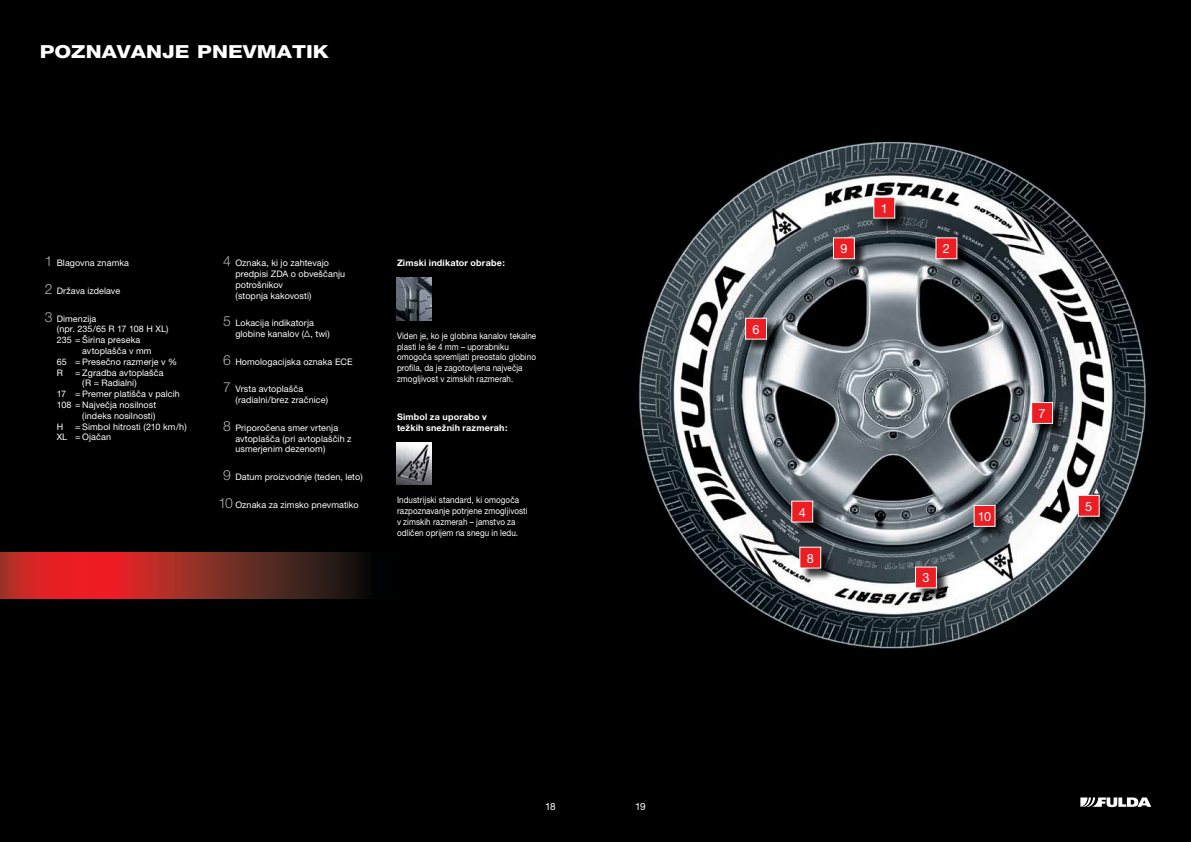
<style>
.page{position:relative;width:1191px;height:842px;background:#fff}
.page>*{position:absolute;margin:0;border:0;box-sizing:border-box;transform-origin:0 0}
.t1{font:800 18px "Helvetica Neue CE";color:#fff;scale:1.2 1}
.t2{font:12.6px "Helvetica Neue CE";color:#fff}
.t3{font:10px "Helvetica Neue CE";color:#fff}
.t4{font:9px/10.8px "Helvetica Neue CE";letter-spacing:.01em;color:#fff}
.t5{font:9px/10.8px "Helvetica Neue CE";letter-spacing:.01em;color:#fff;scale:.9 1}
.t6{font:700 9px/10.8px "Helvetica Neue CE";letter-spacing:.02em;color:#fff}
.s1{font-weight:300;font-size:14px;color:#b1b4b6}
</style>
<div class="page">
<div style="left:0;top:0;width:595px;height:842px;background:#000"></div>
<div style="left:595px;top:0;width:596px;height:842px;background:#000"></div>
<svg style="left:1080px;top:797px;width:71px;height:10px"></svg>
<img style="left:397px;top:442px;width:34px;height:43px">
<img style="left:397px;top:278px;width:34px;height:42px">
<img style="left:637px;top:141px;width:509px;height:509px">
<svg style="left:0;top:553px;width:365px;height:45px;background:#932521"></svg>
<div style="left:875px;top:198px;width:32px;height:33px;background:#000;opacity:.75"></div>
<div style="left:874px;top:197px;width:20px;height:21px;background:#ed1d24"></div>
<div style="left:873px;top:197px;width:22px;height:21px;border:1px solid #fff"></div>
<div style="left:937px;top:239px;width:32px;height:32px;background:#000;opacity:.75"></div>
<div style="left:936px;top:238px;width:21px;height:21px;background:#ed1d24"></div>
<div style="left:935px;top:237px;width:22px;height:22px;border:1px solid #fff"></div>
<div style="left:1032px;top:404px;width:33px;height:32px;background:#000;opacity:.75"></div>
<div style="left:1031px;top:402px;width:21px;height:21px;background:#ed1d24"></div>
<div style="left:1031px;top:402px;width:22px;height:22px;border:1px solid #fff"></div>
<div style="left:916px;top:568px;width:33px;height:33px;background:#000;opacity:.75"></div>
<div style="left:915px;top:567px;width:21px;height:21px;background:#ed1d24"></div>
<div style="left:801px;top:548px;width:32px;height:33px;background:#000;opacity:.75"></div>
<div style="left:800px;top:547px;width:20px;height:21px;background:#ed1d24"></div>
<div style="left:799px;top:547px;width:22px;height:21px;border:1px solid #fff"></div>
<div style="left:975px;top:507px;width:32px;height:32px;background:#000;opacity:.75"></div>
<div style="left:974px;top:505px;width:21px;height:21px;background:#ed1d24"></div>
<div style="left:973px;top:505px;width:22px;height:22px;border:1px solid #fff"></div>
<div style="left:793px;top:502px;width:32px;height:33px;background:#000;opacity:.75"></div>
<div style="left:791px;top:501px;width:21px;height:21px;background:#ed1d24"></div>
<div style="left:791px;top:501px;width:22px;height:21px;border:1px solid #fff"></div>
<div style="left:1079px;top:496px;width:32px;height:33px;background:#000;opacity:.75"></div>
<div style="left:1078px;top:495px;width:21px;height:21px;background:#ed1d24"></div>
<div style="left:1078px;top:495px;width:21px;height:22px;border:1px solid #fff"></div>
<div style="left:746px;top:319px;width:33px;height:33px;background:#000;opacity:.75"></div>
<div style="left:745px;top:318px;width:21px;height:21px;background:#ed1d24"></div>
<div style="left:745px;top:318px;width:22px;height:21px;border:1px solid #fff"></div>
<div style="left:834px;top:239px;width:33px;height:32px;background:#000;opacity:.75"></div>
<div style="left:833px;top:238px;width:21px;height:21px;background:#ed1d24"></div>
<div style="left:833px;top:237px;width:21px;height:22px;border:1px solid #fff"></div>
<svg style="left:1094px;top:488px;width:5px;height:5px"></svg>
<h1 class="t1" style="left:40px;top:41px;width:242px">POZNAVANJE PNEVMATIK</h1>
<p class="t4" style="left:45px;top:258px;width:86px"><span class="s1">1</span> Blagovna znamka</p>
<p class="t4" style="left:45px;top:285px;width:77px"><span class="s1">2</span> Država izdelave</p>
<p class="t4" style="left:45px;top:313px;width:53px"><span class="s1">3</span> Dimenzija</p>
<p class="t4" style="left:57px;top:324px;width:113px">(npr. 235/65 R 17 108 H XL)</p>
<p class="t4" style="left:57px;top:335px;width:85px">235 = Širina preseka</p>
<p class="t4" style="left:82px;top:345px;width:71px">avtoplašča v mm</p>
<p class="t4" style="left:57px;top:356px;width:122px">65 = Presečno razmerje v %</p>
<p class="t4" style="left:57px;top:367px;width:8px">R</p>
<p class="t4" style="left:75px;top:367px;width:90px">= Zgradba avtoplašča</p>
<p class="t4" style="left:82px;top:378px;width:56px">(R = Radialni)</p>
<p class="t4" style="left:57px;top:389px;width:125px">17 = Premer platišča v palcih</p>
<p class="t4" style="left:57px;top:399px;width:101px">108 = Največja nosilnost</p>
<p class="t4" style="left:82px;top:410px;width:75px">(indeks nosilnosti)</p>
<p class="t4" style="left:57px;top:421px;width:8px">H</p>
<p class="t4" style="left:57px;top:421px;width:132px;text-indent:18px">= Simbol hitrosti (210 km/h)<br>XL = Ojačan</p>
<p class="t4" style="left:235px;top:258px;width:111px;text-indent:-12px"><span class="s1">4</span> Oznaka, ki jo zahtevajo predpisi ZDA o obveščanju potrošnikov<br>(stopnja kakovosti)</p>
<p class="t4" style="left:235px;top:318px;width:96px;text-indent:-12px"><span class="s1">5</span> Lokacija indikatorja globine kanalov (∆, twi)</p>
<p class="t4" style="left:223px;top:356px;width:131px"><span class="s1">6</span> Homologacijska oznaka ECE</p>
<p class="t4" style="left:235px;top:384px;width:94px;text-indent:-12px"><span class="s1">7</span> Vrsta avtoplašča (radialni/brez zračnice)</p>
<p class="t4" style="left:235px;top:422px;width:118px;text-indent:-12px"><span class="s1">8</span> Priporočena smer vrtenja avtoplašča (pri avtoplaščih z usmerjenim dezenom)</p>
<p class="t4" style="left:223px;top:471px;width:141px"><span class="s1">9</span> Datum proizvodnje (teden, leto)</p>
<p class="t4" style="left:218px;top:499px;width:142px"><span class="s1">10</span> Oznaka za zimsko pnevmatiko</p>
<p class="t6" style="left:397px;top:258px;width:109px">Zimski indikator obrabe:</p>
<p class="t5" style="left:397px;top:330px;width:156px">Viden je, ko je globina kanalov tekalne plasti le še 4 mm – uporabniku omogoča spremljati preostalo globino profila, da je zagotovljena največja zmogljivost v zimskih razmerah.</p>
<p class="t6" style="left:397px;top:412px;width:112px">Simbol za uporabo v težkih snežnih razmerah:</p>
<p class="t5" style="left:397px;top:495px;width:147px">Industrijski standard, ki omogoča razpoznavanje potrjene zmogljivosti v zimskih razmerah – jamstvo za odličen oprijem na snegu in ledu.</p>
<p class="t3" style="left:545px;top:800px;width:12px">18</p>
<p class="t3" style="left:635px;top:800px;width:12px">19</p>
<h2 class="t2" style="left:752px;top:322px;width:9px">6</h2>
<h2 class="t2" style="left:840px;top:241px;width:9px">9</h2>
<h2 class="t2" style="left:880px;top:201px;width:9px">1</h2>
<h2 class="t2" style="left:943px;top:241px;width:9px">2</h2>
<h2 class="t2" style="left:798px;top:504px;width:9px">4</h2>
<h2 class="t2" style="left:806px;top:550px;width:9px">8</h2>
<h2 class="t2" style="left:922px;top:570px;width:9px">3</h2>
<h2 class="t2" style="left:978px;top:509px;width:15px">10</h2>
<h2 class="t2" style="left:1038px;top:406px;width:9px">7</h2>
<h2 class="t2" style="left:1085px;top:499px;width:9px">5</h2>
</div>
